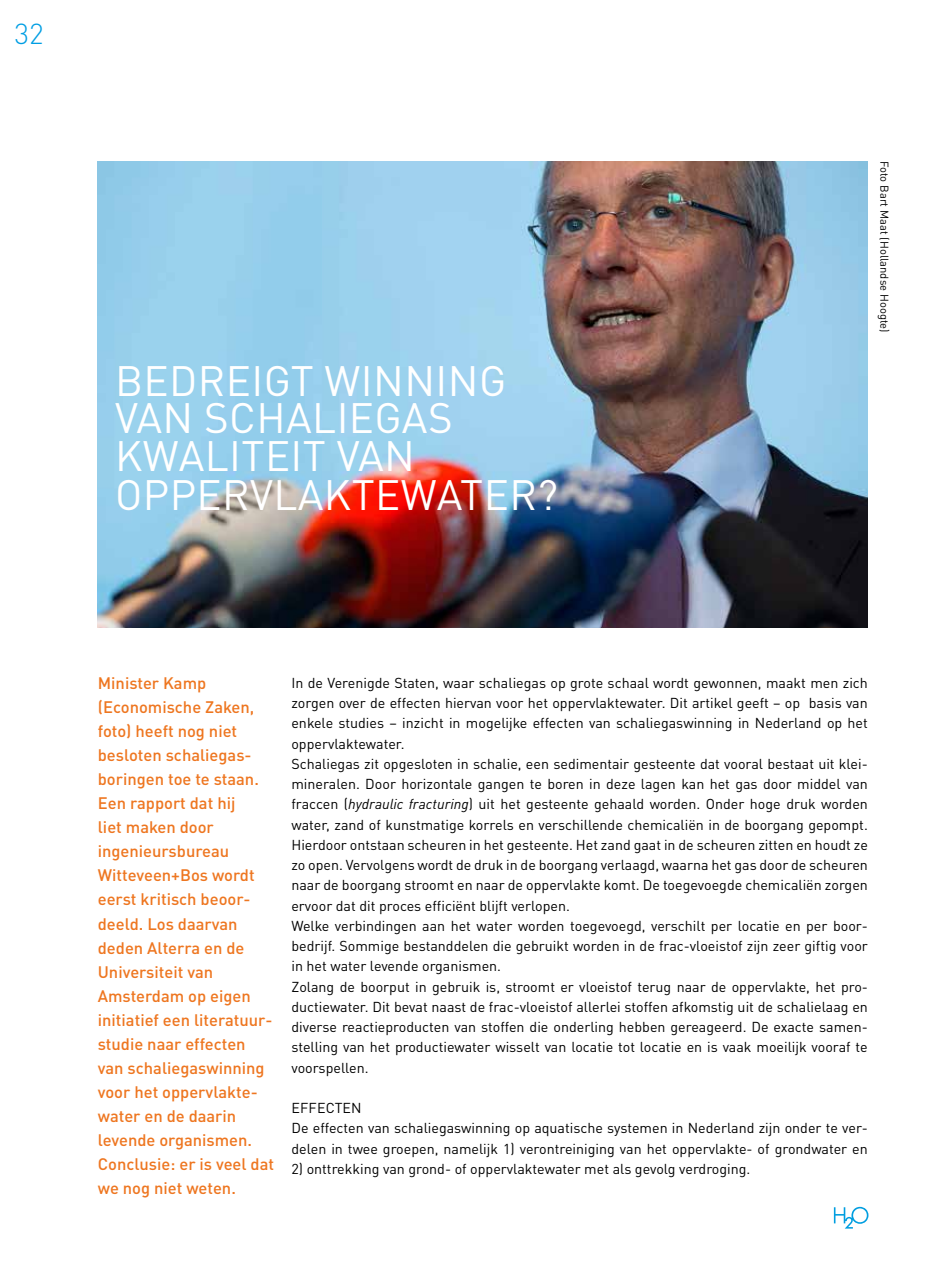
<style>
.page{position:relative;width:936px;height:1263px;background:#fff}
.page>*{position:absolute;margin:0;border:0;box-sizing:border-box;transform-origin:0 0}
.t1{font:42px "DIN Pro";color:#fff}
.t2{font:300 28.5px "DIN Pro";color:#009ee3}
.t3{font:500 16.5px/24px "DIN Pro";color:#ee7620}
.t4{font:14.25px/20.2px "DIN Pro";color:#000}
.t5{font:11.25px "DIN Pro";color:#000}
.s1{font-style:italic}
</style>
<div class="page">
<svg style="left:833px;top:1207px;width:35px;height:21px"></svg>
<img style="left:98px;top:162px;width:769px;height:465px">
<h2 class="t2" style="left:15px;top:12px;width:31px">32</h2>
<h1 class="t1" style="left:115px;top:348px;width:53px">Bedreigt</h1>
<h1 class="t1" style="left:324px;top:348px;width:27px">winning</h1>
<h1 class="t1" style="left:115px;top:385px;width:26px">van</h1>
<h1 class="t1" style="left:204px;top:385px;width:26px">schaliegas</h1>
<h1 class="t1" style="left:115px;top:423px;width:24px">kwaliteit</h1>
<h1 class="t1" style="left:337px;top:423px;width:26px">van</h1>
<h1 class="t1" style="left:115px;top:462px;width:28px">oppervlaktewater</h1>
<h1 class="t1" style="left:537px;top:462px;width:22px">?</h1>
<p class="t5" style="left:893px;top:161px;width:174px;rotate:90deg">Foto Bart Maat (Hollandse Hoogte)</p>
<p class="t3" style="left:98px;top:670px;width:178px">Minister Kamp (Economische Zaken, foto) heeft nog niet besloten schaliegas&shy;boringen toe te staan.<br>Een rapport dat hij<br>liet maken door ingenieursbureau<br>Witteveen+Bos wordt eerst kritisch beoor&shy;deeld. Los daarvan deden Alterra en de<br>Universiteit van<br>Amsterdam op eigen initiatief een literatuur&shy;studie naar effecten van schaliegaswinning voor het oppervlakte&shy;water en de daarin levende organismen.<br>Conclusie: er is veel dat we nog niet weten.</p>
<p class="t4" style="left:291px;top:671px;width:578px">In de Verenigde Staten, waar schaliegas op grote schaal wordt gewonnen, maakt men zich zorgen over de effecten hiervan voor het oppervlaktewater. Dit artikel geeft – op basis van enkele studies – inzicht in mogelijke effecten van schaliegaswinning in Nederland op het oppervlaktewater.<br>Schaliegas zit opgesloten in schalie, een sedimentair gesteente dat vooral bestaat uit klei&shy;mineralen. Door horizontale gangen te boren in deze lagen kan het gas door middel van fraccen (<span class="s1">hydraulic fracturing</span>) uit het gesteente gehaald worden. Onder hoge druk worden water, zand of kunstmatige korrels en verschillende chemicaliën in de boorgang gepompt.<br>Hierdoor ontstaan scheuren in het gesteente. Het zand gaat in de scheuren zitten en houdt ze zo open. Vervolgens wordt de druk in de boorgang verlaagd, waarna het gas door de scheuren naar de boorgang stroomt en naar de oppervlakte komt. De toegevoegde chemicaliën zorgen ervoor dat dit proces efficiënt blijft verlopen.<br>Welke verbindingen aan het water worden toegevoegd, verschilt per locatie en per boor&shy;bedrijf. Sommige bestanddelen die gebruikt worden in de frac-vloeistof zijn zeer giftig voor in het water levende organismen.<br>Zolang de boorput in gebruik is, stroomt er vloeistof terug naar de oppervlakte, het pro&shy;ductiewater. Dit bevat naast de frac-vloeistof allerlei stoffen afkomstig uit de schalielaag en diverse reactieproducten van stoffen die onderling hebben gereageerd. De exacte samen&shy;stelling van het productiewater wisselt van locatie tot locatie en is vaak moeilijk vooraf te voorspellen.</p>
<p class="t4" style="left:291px;top:1096px;width:578px">Effecten<br>De effecten van schaliegaswinning op aquatische systemen in Nederland zijn onder te ver&shy;delen in twee groepen, namelijk 1) verontreiniging van het oppervlakte- of grondwater en</p>
<p class="t4" style="left:291px;top:1157px;width:460px">2) onttrekking van grond- of oppervlaktewater met als gevolg verdroging.</p>
</div>
